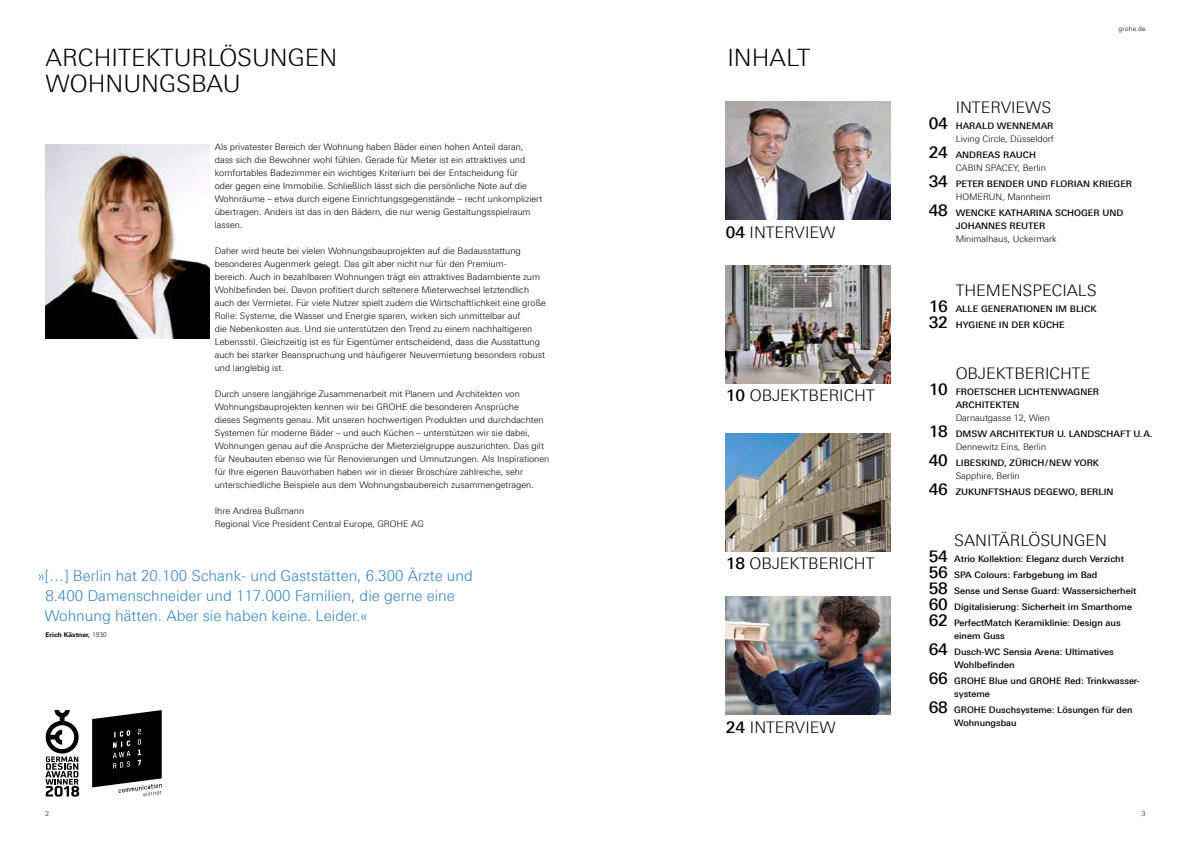
<style>
.page{position:relative;width:1191px;height:842px;background:#fff}
.page>*{position:absolute;margin:0;border:0;box-sizing:border-box;transform-origin:0 0}
.t1{font:300 24px/26px "Linotype Univers 330";color:#000}
.t2{font:300 16px "Linotype Univers 330";color:#000}
.t3{font:300 15px/20px "Linotype Univers 330";color:#3084c5}
.t4{font:300 9px/13px "Linotype Univers 330";color:#000}
.t5{font:500 9px/16px "Linotype Univers 530";color:#000}
.t6{font:700 6.5px "Linotype Univers 630";color:#000}
.t7{font:300 6.5px "Linotype Univers 330";letter-spacing:.03em;color:#000}
.s1{font-family:"Linotype Univers 330";font-weight:300}
.s2{font-family:"Linotype Univers 530";font-weight:500}
.s3{font-size:16px}
</style>
<div class="page">
<img style="left:726px;top:596px;width:164px;height:119px">
<img style="left:726px;top:433px;width:164px;height:118px">
<img style="left:726px;top:101px;width:164px;height:119px">
<img style="left:726px;top:266px;width:164px;height:118px">
<img style="left:45px;top:144px;width:165px;height:195px">
<svg style="left:45px;top:710px;width:34px;height:87px"></svg>
<svg style="left:92px;top:710px;width:70px;height:87px"></svg>
<h1 class="t1" style="left:45px;top:44px;width:293px">ARCHITEKTURLÖSUNGEN<br>WOHNUNGSBAU</h1>
<p class="t4" style="left:215px;top:141px;width:329px">Als privatester Bereich der Wohnung haben Bäder einen hohen Anteil daran, dass sich die Bewohner wohl fühlen. Gerade für Mieter ist ein attraktives und komfortables Badezimmer ein wichtiges Kriterium bei der Entscheidung für<br>oder gegen eine Immobilie. Schließlich lässt sich die persönliche Note auf die Wohnräume – etwa durch eigene Einrichtungsgegenstände – recht unkompliziert übertragen. Anders ist das in den Bädern, die nur wenig Gestaltungsspielraum lassen.</p>
<p class="t4" style="left:215px;top:245px;width:333px">Daher wird heute bei vielen Wohnungsbauprojekten auf die Badausstattung besonderes Augenmerk gelegt. Das gilt aber nicht nur für den Premium-<br>bereich. Auch in bezahlbaren Wohnungen trägt ein attraktives Badambiente zum Wohlbefinden bei. Davon profitiert durch seltenere Mieterwechsel letztendlich auch der Vermieter. Für viele Nutzer spielt zudem die Wirtschaftlichkeit eine große Rolle: Systeme, die Wasser und Energie sparen, wirken sich unmittelbar auf<br>die Nebenkosten aus. Und sie unterstützen den Trend zu einem nachhaltigeren Lebensstil. Gleichzeitig ist es für Eigentümer entscheidend, dass die Ausstattung auch bei starker Beanspruchung und häufigerer Neuvermietung besonders robust und langlebig ist.</p>
<p class="t4" style="left:215px;top:388px;width:336px">Durch unsere langjährige Zusammenarbeit mit Planern und Architekten von Wohnungsbauprojekten kennen wir bei GROHE die besonderen Ansprüche<br>dieses Segments genau. Mit unseren hochwertigen Produkten und durchdachten Systemen für moderne Bäder – und auch Küchen – unterstützen wir sie dabei, Wohnungen genau auf die Ansprüche der Mieterzielgruppe auszurichten. Das gilt für Neubauten ebenso wie für Renovierungen und Umnutzungen. Als Inspirationen für Ihre eigenen Bauvorhaben haben wir in dieser Broschüre zahlreiche, sehr unterschiedliche Beispiele aus dem Wohnungsbaubereich zusammengetragen.</p>
<p class="t4" style="left:215px;top:505px;width:210px">Ihre Andrea Bußmann<br>Regional Vice President Central Europe, GROHE AG</p>
<h3 class="t3" style="left:44px;top:565px;width:430px;text-indent:-7px">»[…] Berlin hat 20.100 Schank- und Gaststätten, 6.300 Ärzte und<br>8.400 Damenschneider und 117.000 Familien, die gerne eine<br>Wohnung hätten. Aber sie haben keine. Leider.«</h3>
<p class="t6" style="left:46px;top:631px;width:63px">Erich Kästner, <span class="s1">1930</span></p>
<p class="t7" style="left:45px;top:810px;width:5px">2</p>
<h1 class="t1" style="left:727px;top:44px;width:85px">INHALT</h1>
<h2 class="t2" style="left:726px;top:223px;width:111px"><span class="s2">04</span> INTERVIEW</h2>
<h2 class="t2" style="left:726px;top:385px;width:150px"><span class="s2">10</span> OBJEKTBERICHT</h2>
<h2 class="t2" style="left:726px;top:554px;width:150px"><span class="s2">18</span> OBJEKTBERICHT</h2>
<h2 class="t2" style="left:726px;top:718px;width:111px"><span class="s2">24</span> INTERVIEW</h2>
<p class="t7" style="left:1118px;top:25px;width:29px">grohe.de</p>
<h2 class="t2" style="left:955px;top:98px;width:97px">INTERVIEWS</h2>
<p class="t5" style="left:928px;top:117px;width:126px"><span class="s3">04</span> HARALD WENNEMAR</p>
<p class="t4" style="left:955px;top:132px;width:100px">Living Circle, Düsseldorf</p>
<p class="t5" style="left:928px;top:146px;width:109px"><span class="s3">24</span> ANDREAS RAUCH</p>
<p class="t4" style="left:955px;top:161px;width:92px">CABIN SPACEY, Berlin</p>
<p class="t5" style="left:928px;top:175px;width:205px"><span class="s3">34</span> PETER BENDER UND FLORIAN KRIEGER</p>
<p class="t4" style="left:955px;top:190px;width:97px">HOMERUN, Mannheim</p>
<p class="t5" style="left:955px;top:206px;width:169px;line-height:13px;text-indent:-27px"><span class="s3">48</span> WENCKE KATHARINA SCHOGER UND<br>JOHANNES REUTER</p>
<p class="t4" style="left:955px;top:232px;width:103px">Minimalhaus, Uckermark</p>
<h2 class="t2" style="left:955px;top:281px;width:142px">THEMENSPECIALS</h2>
<p class="t5" style="left:928px;top:300px;width:169px"><span class="s3">16</span> ALLE GENERATIONEN IM BLICK<br><span class="s3">32</span> HYGIENE IN DER KÜCHE</p>
<h2 class="t2" style="left:955px;top:364px;width:136px">OBJEKTBERICHTE</h2>
<p class="t5" style="left:955px;top:385px;width:145px;line-height:13px;text-indent:-27px"><span class="s3">10</span> FROETSCHER LICHTENWAGNER<br>ARCHITEKTEN</p>
<p class="t4" style="left:955px;top:411px;width:96px">Darnautgasse 12, Wien</p>
<p class="t5" style="left:928px;top:426px;width:225px"><span class="s3">18</span> DMSW ARCHITEKTUR U. LANDSCHAFT U.A.</p>
<p class="t4" style="left:955px;top:440px;width:92px">Dennewitz Eins, Berlin</p>
<p class="t5" style="left:928px;top:455px;width:172px"><span class="s3">40</span> LIBESKIND, ZÜRICH/NEW YORK</p>
<p class="t4" style="left:955px;top:469px;width:65px">Sapphire, Berlin</p>
<p class="t5" style="left:928px;top:484px;width:186px"><span class="s3">46</span> ZUKUNFTSHAUS DEGEWO, BERLIN</p>
<h2 class="t2" style="left:954px;top:531px;width:154px">SANITÄRLÖSUNGEN</h2>
<p class="t5" style="left:928px;top:551px;width:209px"><span class="s3">54</span> Atrio Kollektion: Eleganz durch Verzicht <span class="s3">56</span> SPA Colours: Farbgebung im Bad<br><span class="s3">58</span> Sense und Sense Guard: Wassersicherheit <span class="s3">60</span> Digitalisierung: Sicherheit im Smarthome <span class="s3">62</span> PerfectMatch Keramiklinie: Design aus</p>
<p class="t5" style="left:928px;top:628px;width:187px;text-indent:26px">einem Guss<br><span class="s3">64</span> Dusch-WC Sensia Arena: Ultimatives</p>
<p class="t5" style="left:928px;top:657px;width:212px;text-indent:26px">Wohlbefinden-<br><span class="s3">66</span> GROHE Blue und GROHE Red: Trinkwasser-</p>
<p class="t5" style="left:928px;top:686px;width:205px;text-indent:26px">systeme<br><span class="s3">68</span> GROHE Duschsysteme: Lösungen für den</p>
<p class="t5" style="left:954px;top:715px;width:64px">Wohnungsbau</p>
<p class="t7" style="left:1142px;top:810px;width:5px">3</p>
</div>
